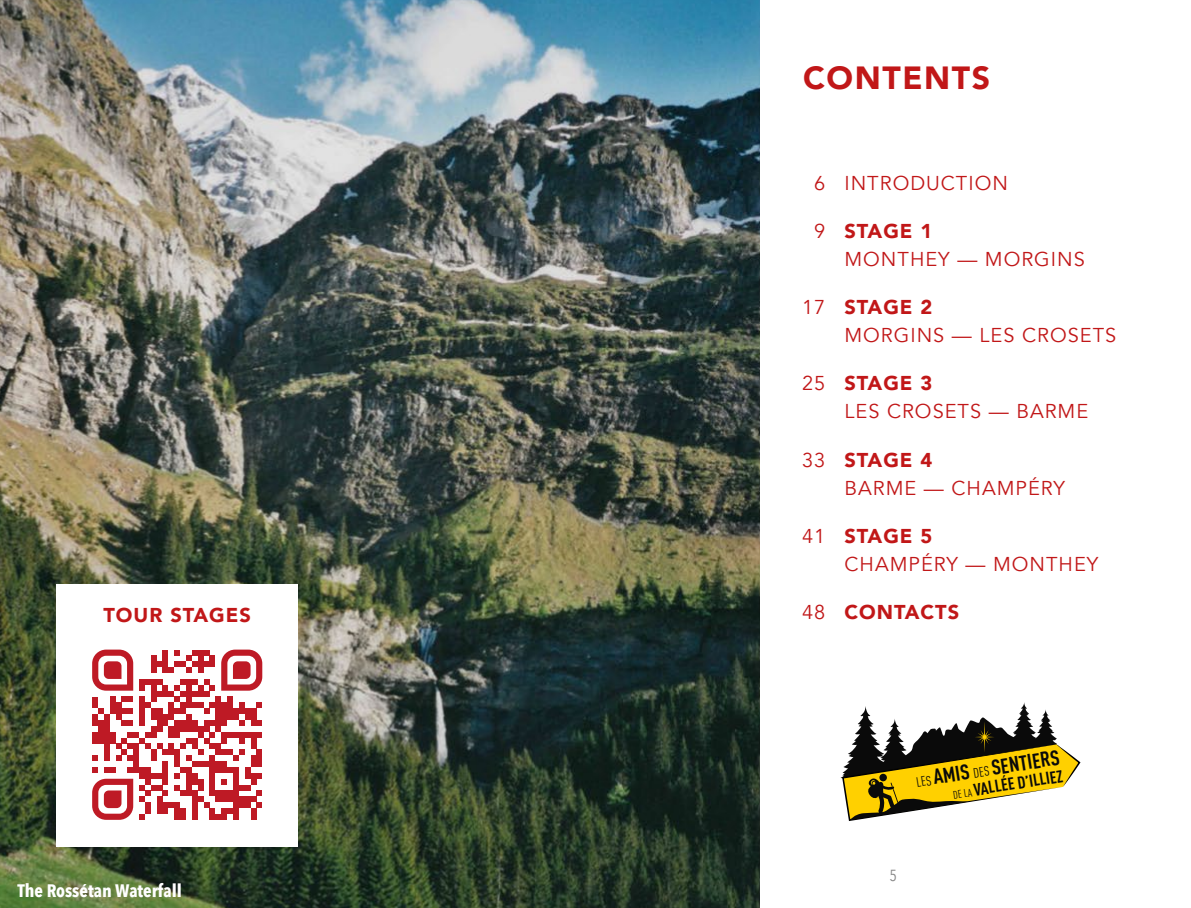
<style>
.page{position:relative;width:1191px;height:908px;background:#fff}
.page>*{position:absolute;margin:0;border:0;box-sizing:border-box;transform-origin:0 0}
.t1{font:900 32px "Avenir";letter-spacing:.05em;color:#c11718}
.t2{font:700 21px "DIN Cond";color:#0a0a0a}
.t3{font:20px "Avenir";letter-spacing:.05em;color:#c11718}
.t4{font:900 20px "Avenir";letter-spacing:.05em;color:#c11718}
.t5{font:700 18px "Avenir Next Condensed";color:#fff}
.t6{font:700 17px "DIN Cond";color:#0a0a0a}
.t7{font:16px "Avenir Next Condensed";color:#878787}
.s1{font-weight:400;font-size:13.6px}
.s2{font-weight:400;font-size:11px}
</style>
<div class="page">
<img style="left:0;top:0;width:760px;height:907px">
<div style="left:57px;top:584px;width:241px;height:262px;background:#fff"></div>
<svg style="left:92px;top:649px;width:170px;height:170px"></svg>
<svg style="left:840px;top:702px;width:240px;height:118px"></svg>
<h1 class="t1" style="left:803px;top:50px;width:189px">CONTENTS</h1>
<p class="t3" style="left:814px;top:171px;width:13px">6</p>
<p class="t3" style="left:814px;top:219px;width:13px">9</p>
<p class="t3" style="left:802px;top:295px;width:25px">17</p>
<p class="t3" style="left:802px;top:371px;width:25px">25</p>
<p class="t3" style="left:802px;top:447px;width:25px">33</p>
<p class="t3" style="left:802px;top:523px;width:25px">41</p>
<p class="t4" style="left:103px;top:597px;width:149px">TOUR STAGES</p>
<p class="t3" style="left:802px;top:599px;width:25px">48</p>
<p class="t3" style="left:844px;top:171px;width:165px">INTRODUCTION</p>
<p class="t4" style="left:844px;top:214px;width:89px">STAGE 1</p>
<p class="t3" style="left:844px;top:247px;width:242px">MONTHEY — MORGINS</p>
<p class="t4" style="left:844px;top:290px;width:89px">STAGE 2</p>
<p class="t3" style="left:844px;top:323px;width:273px">MORGINS — LES CROSETS</p>
<p class="t4" style="left:844px;top:366px;width:89px">STAGE 3</p>
<p class="t3" style="left:844px;top:399px;width:245px">LES CROSETS — BARME</p>
<p class="t4" style="left:844px;top:442px;width:89px">STAGE 4</p>
<p class="t3" style="left:844px;top:475px;width:222px">BARME — CHAMPÉRY</p>
<p class="t4" style="left:844px;top:518px;width:89px">STAGE 5</p>
<p class="t3" style="left:844px;top:551px;width:255px">CHAMPÉRY — MONTHEY</p>
<p class="t4" style="left:844px;top:594px;width:116px">CONTACTS</p>
<p class="t5" style="left:18px;top:878px;width:166px">The Rossétan Waterfall</p>
<p class="t2" style="left:914px;top:766px;width:147px;rotate:-9deg"><span class="s1">LES</span> AMIS <span class="s1">DES</span> SENTIERS</p>
<p class="t6" style="left:951px;top:782px;width:113px;rotate:-9deg"><span class="s2">DE LA</span> VALLÉE D’ILLIEZ</p>
<p class="t7" style="left:889px;top:861px;width:9px">5</p>
</div>
